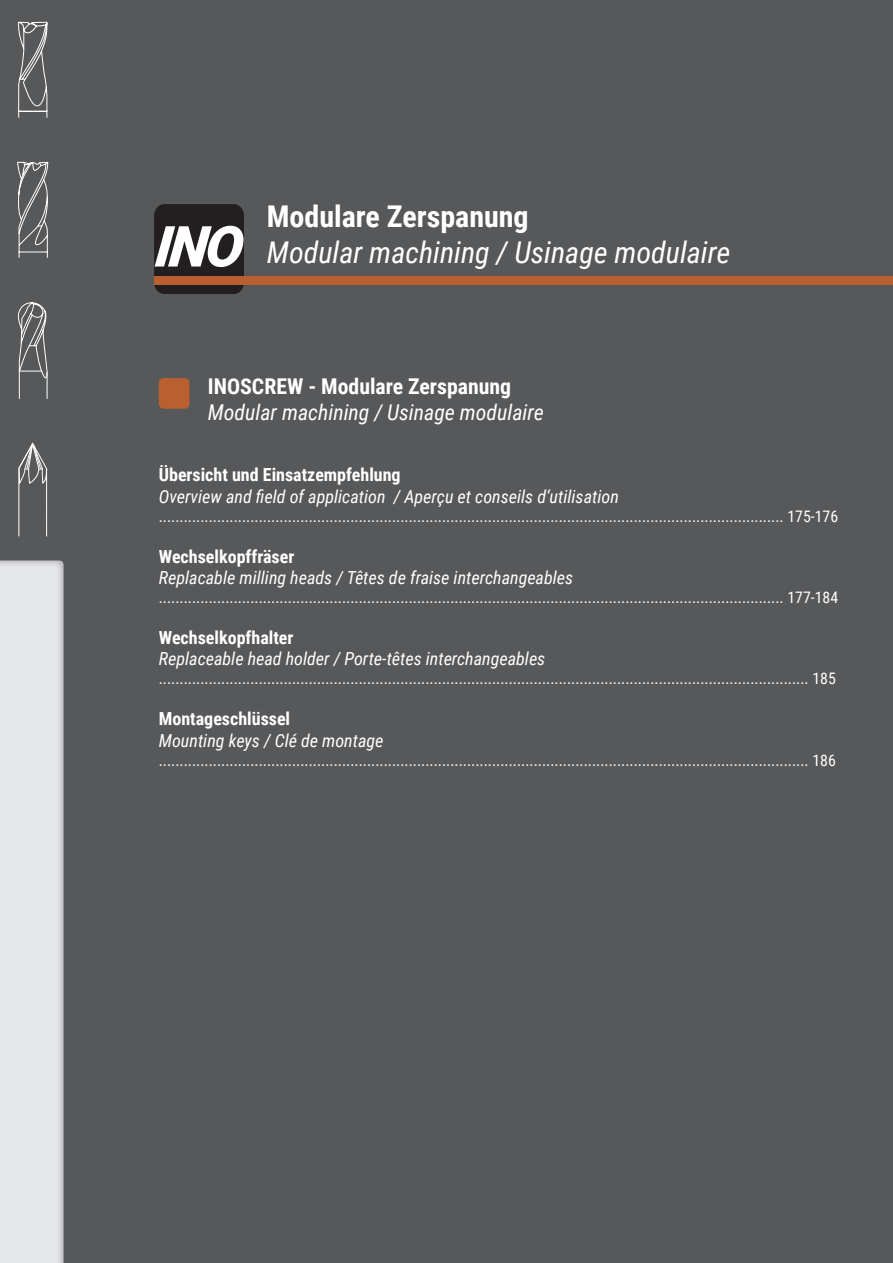
<style>
.page{position:relative;width:893px;height:1263px;background:#57585a}
.page>*{position:absolute;margin:0;border:0;box-sizing:border-box;transform-origin:0 0}
.t1{font:italic 30px "Roboto Condensed";color:#fff}
.t2{font:700 30px "Roboto Condensed";color:#fff}
.t3{font:italic 21.75px "Roboto Condensed";color:#fff}
.t4{font:700 21.75px "Roboto Condensed";color:#fff}
.t5{font:italic 18px "Roboto Condensed";color:#fff}
.t6{font:700 18px "Roboto Condensed";color:#fff}
.t7{font:15.9px "Roboto Condensed";color:#fff}
</style>
<div class="page">
<div style="left:154px;top:204px;width:90px;height:90px;background:#231f20;border-radius:11px"></div>
<svg style="left:155px;top:226px;width:89px;height:41px"></svg>
<div style="left:154px;top:276px;width:739px;height:9px;background:#b95f30"></div>
<div style="left:160px;top:379px;width:29px;height:29px;background:#b95f30;border-radius:4px"></div>
<div style="left:159px;top:378px;width:30px;height:31px;border:1px solid #b95f30;border-radius:4px"></div>
<svg style="left:17px;top:21px;width:32px;height:516px"></svg>
<svg style="left:0;top:560px;width:64px;height:703px;background:#e2e3e5"></svg>
<h1 class="t2" style="left:267px;top:202px;width:263px">Modulare Zerspanung</h1>
<h1 class="t1" style="left:267px;top:240px;width:465px">Modular machining / Usinage modulaire</h1>
<h2 class="t4" style="left:208px;top:376px;width:305px">INOSCREW - Modulare Zerspanung</h2>
<h2 class="t3" style="left:208px;top:404px;width:337px">Modular machining / Usinage modulaire</h2>
<p class="t6" style="left:159px;top:466px;width:243px">Übersicht und Einsatzempfehlung</p>
<p class="t5" style="left:159px;top:484px;width:462px">Overview and 昀椀eld of application / Aperçu et conseils d‘utilisation</p>
<p class="t7" style="left:159px;top:509px;width:681px">...................................................................................................................................................... 175-176</p>
<p class="t6" style="left:159px;top:548px;width:137px">Wechselkopffräser</p>
<p class="t5" style="left:159px;top:565px;width:416px">Replacable milling heads / Têtes de fraise interchangeables</p>
<p class="t7" style="left:159px;top:590px;width:681px">...................................................................................................................................................... 177-184</p>
<p class="t6" style="left:159px;top:629px;width:136px">Wechselkopfhalter</p>
<p class="t5" style="left:159px;top:646px;width:388px">Replaceable head holder / Porte-têtes interchangeables</p>
<p class="t7" style="left:159px;top:672px;width:678px">............................................................................................................................................................ 185</p>
<p class="t6" style="left:159px;top:710px;width:133px">Montageschlüssel</p>
<p class="t5" style="left:159px;top:727px;width:226px">Mounting keys / Clé de montage</p>
<p class="t7" style="left:159px;top:753px;width:678px">............................................................................................................................................................ 186</p>
</div>
